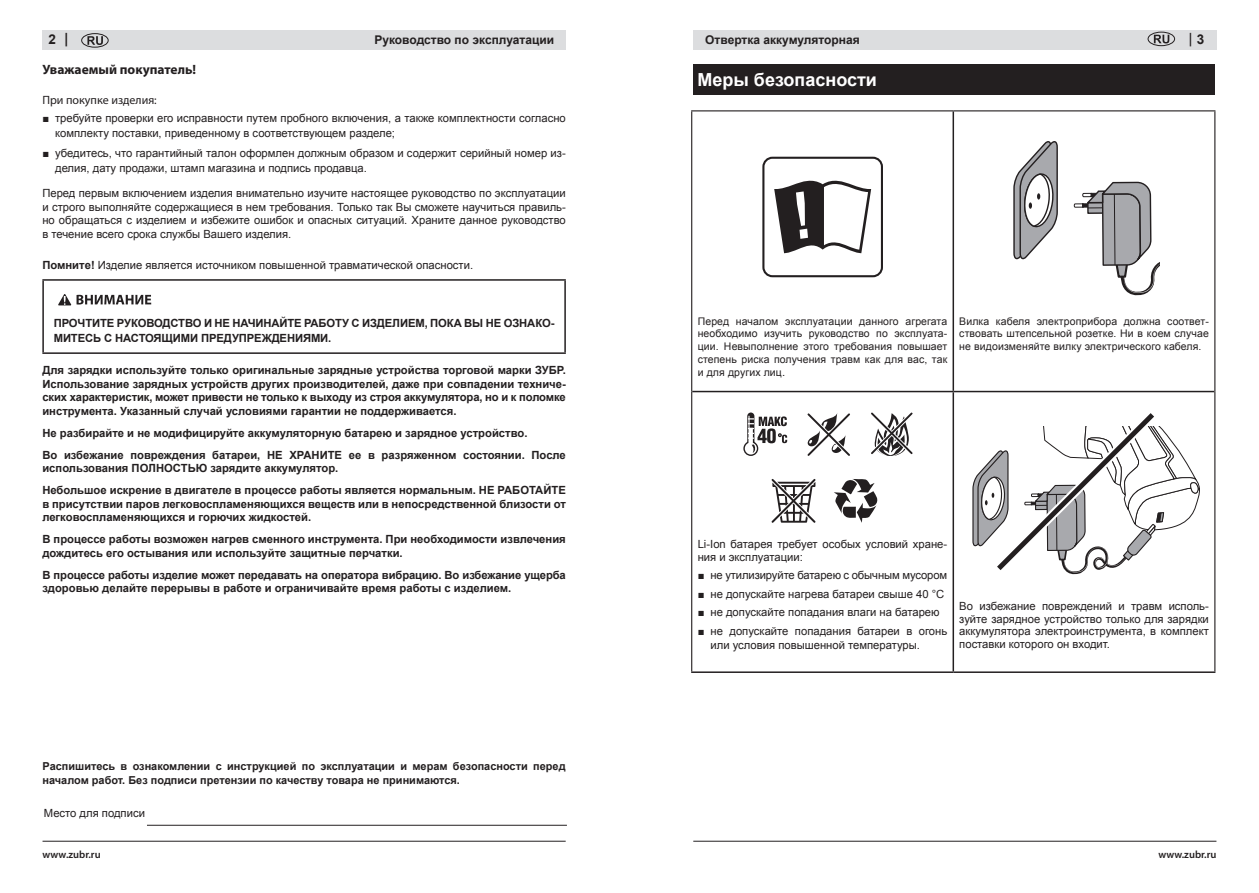
<style>
.page{position:relative;width:1259px;height:893px;background:#fff}
.page>*{position:absolute;margin:0;border:0;box-sizing:border-box;transform-origin:0 0}
.PosleSpis{font:700 18px "Arial";color:#fff}
.t1{font:700 13.5px "Myriad Pro";color:#231f20}
.t2{font:700 13.5px "Arial";color:#231f20}
.t3{font:600 13.5px "Myriad Pro";color:#231f20}
.t4{font:700 12px "Arial";color:#231f20}
.t5{font:12px "Myriad Pro";color:#231f20}
.PosleSpis-2{font:700 11.25px/13.5px "Arial";color:#231f20}
.PosleSpis_copy_3{font:11.25px/12.6px "Arial";color:#231f20}
.PosleSpis-3{font:11.25px "Arial";color:#231f20}
.Spisok_strelki_copy{font:11.25px "Arial";color:#231f20}
.PosleSpis-4{font:700 10.95px/13.5px "Arial";color:#231f20}
.PosleSpis_copy_3-2{font:10.5px/12.8px "Arial";letter-spacing:.01em;color:#231f20;text-align:justify}
.t6{font:600 10.5px "Myriad Pro";color:#231f20}
.s1{font-family:"Myriad Pro"}
.s2{font-family:"Arial";font-weight:700}
.s3{font-family:"Times New Roman"}
.s4{font-weight:700}
.s5{font-size:11.25px}
</style>
<div class="page">
<div style="left:693px;top:30px;width:523px;height:20px;background:#dcdddf"></div>
<div style="left:43px;top:30px;width:523px;height:20px;background:#dcdddf"></div>
<hr style="left:693px;top:841px;width:523px;height:1px;background:#231f20">
<hr style="left:43px;top:841px;width:523px;height:1px;background:#231f20">
<svg style="left:1153px;top:35px;width:16px;height:8px"></svg>
<div style="left:1147px;top:32px;width:28px;height:14px;border:1px solid #231f20;border-radius:50%"></div>
<svg style="left:87px;top:36px;width:16px;height:9px"></svg>
<div style="left:81px;top:33px;width:27px;height:15px;border:1px solid #231f20;border-radius:50%"></div>
<hr style="left:42px;top:279px;width:524px;height:2px;background:#231f20">
<hr style="left:42px;top:281px;width:2px;height:71px;background:#231f20">
<hr style="left:564px;top:281px;width:2px;height:71px;background:#231f20">
<hr style="left:42px;top:352px;width:524px;height:2px;background:#231f20">
<svg style="left:58px;top:294px;width:94px;height:12px"></svg>
<svg style="left:58px;top:294px;width:13px;height:11px"></svg>
<svg style="left:77px;top:295px;width:74px;height:10px"></svg>
<div style="left:693px;top:64px;width:522px;height:30px;background:#231f20"></div>
<hr style="left:952px;top:111px;width:2px;height:280px;background:#231f20">
<hr style="left:692px;top:391px;width:261px;height:1px;background:#231f20">
<hr style="left:953px;top:391px;width:261px;height:1px;background:#231f20">
<hr style="left:952px;top:392px;width:2px;height:279px;background:#231f20">
<hr style="left:691px;top:671px;width:262px;height:2px;background:#231f20">
<hr style="left:953px;top:671px;width:262px;height:2px;background:#231f20">
<hr style="left:691px;top:110px;width:262px;height:1px;background:#231f20">
<hr style="left:691px;top:111px;width:1px;height:281px;background:#231f20">
<hr style="left:953px;top:110px;width:262px;height:1px;background:#231f20">
<hr style="left:1214px;top:111px;width:1px;height:281px;background:#231f20">
<hr style="left:691px;top:392px;width:1px;height:279px;background:#231f20">
<hr style="left:1214px;top:392px;width:1px;height:279px;background:#231f20">
<div style="left:762px;top:157px;width:121px;height:120px;border:2px solid #231f20;border-radius:9px"></div>
<svg style="left:774px;top:180px;width:97px;height:73px"></svg>
<svg style="left:1073px;top:181px;width:86px;height:115px"></svg>
<svg style="left:1013px;top:141px;width:45px;height:119px"></svg>
<svg style="left:834px;top:479px;width:44px;height:44px"></svg>
<svg style="left:771px;top:479px;width:44px;height:44px"></svg>
<svg style="left:807px;top:413px;width:43px;height:43px"></svg>
<svg style="left:871px;top:413px;width:41px;height:43px"></svg>
<svg style="left:743px;top:413px;width:44px;height:43px"></svg>
<svg style="left:972px;top:413px;width:228px;height:162px"></svg>
<hr style="left:147px;top:825px;width:420px;height:1px;background:#231f20">
<p class="t2" style="left:48px;top:30px;width:21px">2 <span class="s1">|</span></p>
<p class="t3" style="left:1189px;top:30px;width:17px">| <span class="s2">3</span></p>
<p class="t1" style="left:42px;top:61px;width:155px">Уважаемый покупатель!</p>
<p class="t5" style="left:42px;top:92px;width:116px">При покупке изделия:</p>
<p class="PosleSpis_copy_3" style="left:55px;top:111px;width:512px;line-height:14.2px;text-indent:-13px"><span class="s3">■</span> требуйте проверки его исправности путем пробного включения, а также комплектности согласно комплекту поставки, приведенному в соответствующем разделе;</p>
<p class="PosleSpis_copy_3" style="left:55px;top:146px;width:512px;line-height:14.2px;text-indent:-13px"><span class="s3">■</span> убедитесь, что гарантийный талон оформлен должным образом и содержит серийный номер из&shy;делия, дату продажи, штамп магазина и подпись продавца.</p>
<p class="PosleSpis_copy_3" style="left:42px;top:187px;width:525px;line-height:13.5px;text-align:justify">Перед первым включением изделия внимательно изучите настоящее руководство по эксплуатации и строго выполняйте содержащиеся в нем требования. Только так Вы сможете научиться правиль&shy;но обращаться с изделием и избежите ошибок и опасных ситуаций. Храните данное руководство в течение всего срока службы Вашего изделия.</p>
<p class="PosleSpis-3" style="left:42px;top:258px;width:432px"><span class="s4">Помните!</span> Изделие является источником повышенной травматической опасности.</p>
<p class="t4" style="left:374px;top:32px;width:181px">Руководство по эксплуатации</p>
<p class="t4" style="left:705px;top:32px;width:156px">Отвертка аккумуляторная</p>
<p class="PosleSpis" style="left:697px;top:67px;width:181px">Меры безопасности</p>
<p class="PosleSpis-2" style="left:54px;top:316px;width:502px;line-height:14.4px">ПРОЧТИТЕ РУКОВОДСТВО И НЕ НАЧИНАЙТЕ РАБОТУ С ИЗДЕЛИЕМ, ПОКА ВЫ НЕ ОЗНАКО-<br>МИТЕСЬ С НАСТОЯЩИМИ ПРЕДУПРЕЖДЕНИЯМИ.</p>
<p class="PosleSpis-2" style="left:42px;top:364px;width:525px;text-align:justify">Для зарядки используйте только оригинальные зарядные устройства торговой марки ЗУБР.<br>Использование зарядных устройств других производителей, даже при совпадении техниче&shy;ских характеристик, может привести не только к выходу из строя аккумулятора, но и к поломке инструмента. Указанный случай условиями гарантии не поддерживается.</p>
<p class="PosleSpis-2" style="left:42px;top:426px;width:486px">Не разбирайте и не модифицируйте аккумуляторную батарею и зарядное устройство.</p>
<p class="PosleSpis-2" style="left:42px;top:448px;width:525px">Во избежание повреждения батареи, НЕ ХРАНИТЕ ее в разряженном состоянии. После использования ПОЛНОСТЬЮ зарядите аккумулятор.</p>
<p class="PosleSpis-2" style="left:42px;top:484px;width:525px;text-align:justify">Небольшое искрение в двигателе в процессе работы является нормальным. НЕ РАБОТАЙТЕ в присутствии паров легковоспламеняющихся веществ или в непосредственной близости от легковоспламеняющихся и горючих жидкостей.</p>
<p class="PosleSpis-2" style="left:42px;top:533px;width:525px">В процессе работы возможен нагрев сменного инструмента. При необходимости извлечения дождитесь его остывания или используйте защитные перчатки.</p>
<p class="PosleSpis-2" style="left:42px;top:568px;width:525px">В процессе работы изделие может передавать на оператора вибрацию. Во избежание ущерба здоровью делайте перерывы в работе и ограничивайте время работы с изделием.</p>
<p class="PosleSpis-4" style="left:43px;top:760px;width:524px">Распишитесь в ознакомлении с инструкцией по эксплуатации и мерам безопасности перед началом работ. Без подписи претензии по качеству товара не принимаются.</p>
<p class="Spisok_strelki_copy" style="left:44px;top:806px;width:103px">Место для подписи</p>
<p class="PosleSpis_copy_3-2" style="left:698px;top:315px;width:251px">Перед началом эксплуатации данного агрегата необходимо изучить руководство по эксплуата&shy;ции. Невыполнение этого требования повышает степень риска получения травм как для вас, так и для других лиц<span class="s5">.</span></p>
<p class="PosleSpis_copy_3-2" style="left:959px;top:315px;width:251px">Вилка кабеля электроприбора должна соответ&shy;ствовать штепсельной розетке. Ни в коем случае не видоизменяйте вилку электрического кабеля.</p>
<p class="PosleSpis_copy_3" style="left:698px;top:538px;width:251px">Li-Ion батарея требует особых условий хране&shy;ния и эксплуатации:</p>
<p class="PosleSpis_copy_3" style="left:698px;top:569px;width:251px"><span class="s3">■</span> не утилизируйте батарею с обычным мусором</p>
<p class="PosleSpis_copy_3" style="left:698px;top:587px;width:248px"><span class="s3">■</span> не допускайте нагрева батареи свыше 40 °С</p>
<p class="PosleSpis_copy_3" style="left:698px;top:606px;width:243px"><span class="s3">■</span> не допускайте попадания влаги на батарею</p>
<p class="PosleSpis_copy_3" style="left:710px;top:624px;width:238px;line-height:13.8px;text-indent:-13px"><span class="s3">■</span> не допускайте попадания батареи в огонь или условия повышенной температуры.</p>
<p class="PosleSpis_copy_3" style="left:959px;top:600px;width:251px;text-align:justify">Во избежание повреждений и травм исполь&shy;зуйте зарядное устройство только для зарядки аккумулятора электроинструмента, в комплект поставки которого он входит.</p>
<p class="t6" style="left:43px;top:847px;width:60px">www.zubr.ru</p>
<p class="t6" style="left:1158px;top:847px;width:60px">www.zubr.ru</p>
</div>
